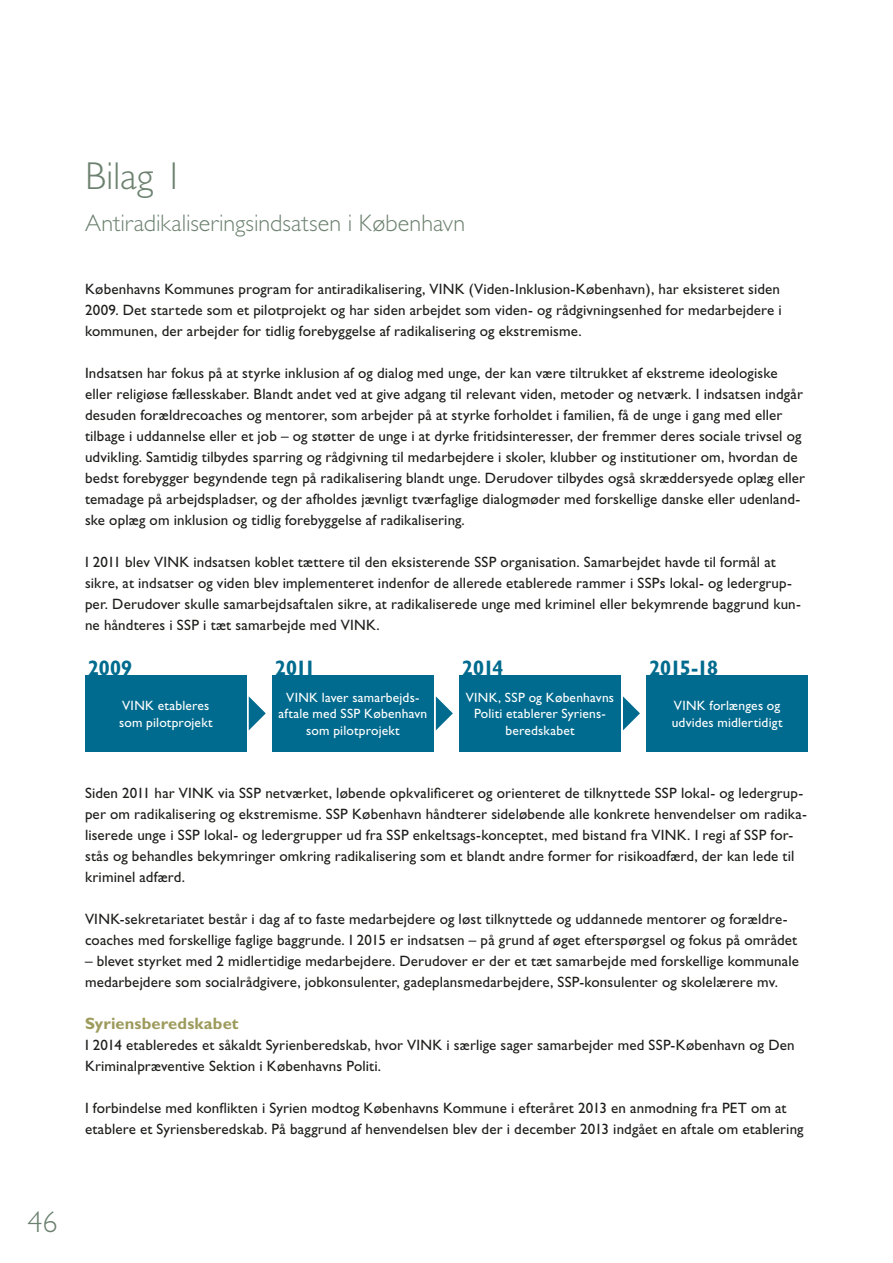
<style>
.page{position:relative;width:893px;height:1263px;background:#fff}
.page>*{position:absolute;margin:0;border:0;box-sizing:border-box;transform-origin:0 0}
.t1{font:300 39px "Gill Sans";letter-spacing:-.005em;color:#6c816f}
.t2{font:300 30px "Gill Sans";color:#6c816f}
.t3{font:300 24px "Gill Sans";color:#6c816f}
.t4{font:700 condensed 21px "Gill Sans";letter-spacing:-.05em;color:#006b8e}
.t5{font:700 16.5px "Gill Sans";letter-spacing:.01em;color:#9d9b5c}
.t6{font:15px/21px "Gill Sans";letter-spacing:.01em;color:#1d1d1b}
.t7{font:13.5px/16.5px "Gill Sans";letter-spacing:.015em;color:#fff}
</style>
<div class="page">
<div style="left:85px;top:675px;width:162px;height:77px;background:#006b8e"></div>
<div style="left:272px;top:675px;width:162px;height:77px;background:#006b8e"></div>
<div style="left:459px;top:675px;width:162px;height:77px;background:#006b8e"></div>
<div style="left:646px;top:675px;width:162px;height:77px;background:#006b8e"></div>
<svg style="left:249px;top:696px;width:17px;height:34px"></svg>
<svg style="left:436px;top:696px;width:17px;height:34px"></svg>
<svg style="left:623px;top:696px;width:17px;height:34px"></svg>
<h1 class="t1" style="left:85px;top:154px;width:100px">Bilag 1</h1>
<h3 class="t3" style="left:85px;top:209px;width:382px">Antiradikaliseringsindsatsen i København</h3>
<p class="t6" style="left:85px;top:279px;width:698px">Københavns Kommunes program for antiradikalisering, VINK (Viden-Inklusion-København), har eksisteret siden<br>2009. Det startede som et pilotprojekt og har siden arbejdet som viden- og rådgivningsenhed for medarbejdere i kommunen, der arbejder for tidlig forebyggelse af radikalisering og ekstremisme.</p>
<p class="t6" style="left:85px;top:363px;width:722px">Indsatsen har fokus på at styrke inklusion af og dialog med unge, der kan være tiltrukket af ekstreme ideologiske eller religiøse fællesskaber. Blandt andet ved at give adgang til relevant viden, metoder og netværk. I indsatsen indgår desuden forældrecoaches og mentorer, som arbejder på at styrke forholdet i familien, få de unge i gang med eller tilbage i uddannelse eller et job – og støtter de unge i at dyrke fritidsinteresser, der fremmer deres sociale trivsel og udvikling. Samtidig tilbydes sparring og rådgivning til medarbejdere i skoler, klubber og institutioner om, hvordan de bedst forebygger begyndende tegn på radikalisering blandt unge. Derudover tilbydes også skræddersyede oplæg eller temadage på arbejdspladser, og der afholdes jævnligt tværfaglige dialogmøder med forskellige danske eller udenland&shy;ske oplæg om inklusion og tidlig forebyggelse af radikalisering.</p>
<p class="t6" style="left:85px;top:552px;width:717px">I 2011 blev VINK indsatsen koblet tættere til den eksisterende SSP organisation. Samarbejdet havde til formål at sikre, at indsatser og viden blev implementeret indenfor de allerede etablerede rammer i SSPs lokal- og ledergrup&shy;per. Derudover skulle samarbejdsaftalen sikre, at radikaliserede unge med kriminel eller bekymrende baggrund kun&shy;ne håndteres i SSP i tæt samarbejde med VINK.</p>
<h3 class="t4" style="left:88px;top:656px;width:45px">2009</h3>
<h3 class="t4" style="left:276px;top:656px;width:41px">2011</h3>
<h3 class="t4" style="left:463px;top:656px;width:42px">2014</h3>
<h3 class="t4" style="left:650px;top:656px;width:70px">2015-18</h3>
<p class="t7" style="left:119px;top:697px;width:95px">VINK etableres som pilotprojekt</p>
<p class="t7" style="left:279px;top:689px;width:150px;text-align:center">VINK laver samarbejds&shy;aftale med SSP København som pilotprojekt</p>
<p class="t7" style="left:466px;top:689px;width:150px;text-align:center">VINK, SSP og Københavns<br>Politi etablerer Syriens&shy;beredskabet</p>
<p class="t7" style="left:672px;top:697px;width:112px">VINK forlænges og udvides midlertidigt</p>
<p class="t6" style="left:85px;top:783px;width:723px">Siden 2011 har VINK via SSP netværket, løbende opkvalificeret og orienteret de tilknyttede SSP lokal- og ledergrup&shy;per om radikalisering og ekstremisme. SSP København håndterer sideløbende alle konkrete henvendelser om radika&shy;liserede unge i SSP lokal- og ledergrupper ud fra SSP enkeltsags-konceptet, med bistand fra VINK. I regi af SSP for&shy;stås og behandles bekymringer omkring radikalisering som et blandt andre former for risikoadfærd, der kan lede til kriminel adfærd.</p>
<p class="t6" style="left:85px;top:909px;width:714px">VINK-sekretariatet består i dag af to faste medarbejdere og løst tilknyttede og uddannede mentorer og forældre&shy;coaches med forskellige faglige baggrunde. I 2015 er indsatsen – på grund af øget efterspørgsel og fokus på området</p>
<p class="t6" style="left:85px;top:951px;width:715px">– blevet styrket med 2 midlertidige medarbejdere. Derudover er der et tæt samarbejde med forskellige kommunale medarbejdere som socialrådgivere, jobkonsulenter, gadeplansmedarbejdere, SSP-konsulenter og skolelærere mv.</p>
<p class="t5" style="left:85px;top:1014px;width:155px">Syriensberedskabet</p>
<p class="t6" style="left:85px;top:1035px;width:711px">I 2014 etableredes et såkaldt Syrienberedskab, hvor VINK i særlige sager samarbejder med SSP-København og Den<br>Kriminalpræventive Sektion i Københavns Politi.</p>
<p class="t6" style="left:85px;top:1098px;width:720px">I forbindelse med konflikten i Syrien modtog Københavns Kommune i efteråret 2013 en anmodning fra PET om at etablere et Syriensberedskab. På baggrund af henvendelsen blev der i december 2013 indgået en aftale om etablering</p>
<h2 class="t2" style="left:27px;top:1205px;width:32px">46</h2>
</div>
